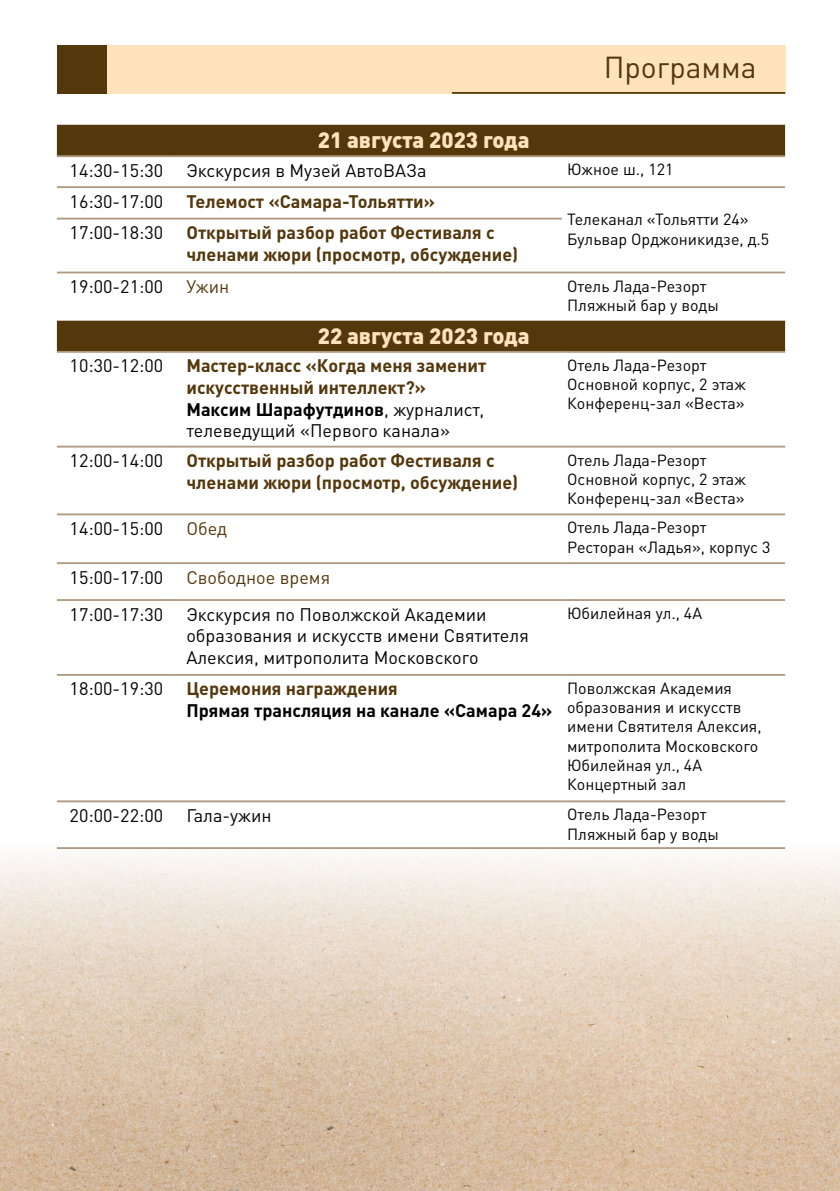
<style>
.page{position:relative;width:840px;height:1191px;background:#fff}
.page>*{position:absolute;margin:0;border:0;box-sizing:border-box;transform-origin:0 0}
.t1{font:30px "DIN Pro";color:#54370b}
.t2{font:900 22px "DIN Pro";color:#ffe3bd}
.t3{font:700 18px/21.6px "DIN Pro";color:#54370b}
.t4{font:18px/21.6px "DIN Pro";color:#000}
.t5{font:700 18px "DIN Pro";color:#000}
.t6{font:18px "DIN Pro";color:#54370b}
.t7{font:16px/19.2px "DIN Pro";color:#000}
.s1{color:#000}
.s2{font-weight:400;color:#000}
</style>
<div class="page">
<img style="left:0;top:847px;width:839px;height:344px">
<div style="left:57px;top:45px;width:50px;height:49px;background:#54370b"></div>
<div style="left:107px;top:45px;width:677px;height:49px;background:#ffe3bd"></div>
<hr style="left:451px;top:92px;width:333px;height:2px;background:#54370b">
<div style="left:57px;top:125px;width:727px;height:30px;background:#54370b"></div>
<svg style="left:57px;top:157px;width:727px;height:646px"></svg>
<hr style="left:57px;top:155px;width:119px;height:2px;background:#ad9980">
<hr style="left:57px;top:186px;width:119px;height:2px;background:#ad9980">
<hr style="left:176px;top:155px;width:385px;height:2px;background:#ad9980">
<hr style="left:561px;top:155px;width:223px;height:2px;background:#ad9980">
<hr style="left:176px;top:186px;width:385px;height:2px;background:#ad9980">
<hr style="left:57px;top:562px;width:119px;height:2px;background:#ad9980">
<hr style="left:57px;top:847px;width:119px;height:2px;background:#ad9980">
<hr style="left:176px;top:562px;width:385px;height:2px;background:#ad9980">
<hr style="left:561px;top:562px;width:223px;height:2px;background:#ad9980">
<hr style="left:176px;top:847px;width:385px;height:2px;background:#ad9980">
<hr style="left:561px;top:847px;width:223px;height:2px;background:#ad9980">
<hr style="left:57px;top:351px;width:119px;height:2px;background:#ad9980">
<hr style="left:57px;top:446px;width:119px;height:1px;background:#ad9980">
<hr style="left:57px;top:513px;width:119px;height:2px;background:#ad9980">
<hr style="left:57px;top:599px;width:119px;height:2px;background:#ad9980">
<hr style="left:57px;top:674px;width:119px;height:2px;background:#ad9980">
<hr style="left:57px;top:800px;width:119px;height:2px;background:#ad9980">
<hr style="left:176px;top:351px;width:385px;height:2px;background:#ad9980">
<hr style="left:176px;top:446px;width:385px;height:1px;background:#ad9980">
<hr style="left:176px;top:513px;width:385px;height:2px;background:#ad9980">
<hr style="left:176px;top:599px;width:385px;height:2px;background:#ad9980">
<hr style="left:176px;top:674px;width:385px;height:2px;background:#ad9980">
<hr style="left:176px;top:800px;width:385px;height:2px;background:#ad9980">
<hr style="left:561px;top:351px;width:223px;height:2px;background:#ad9980">
<hr style="left:561px;top:446px;width:223px;height:1px;background:#ad9980">
<hr style="left:561px;top:513px;width:223px;height:2px;background:#ad9980">
<hr style="left:561px;top:599px;width:223px;height:2px;background:#ad9980">
<hr style="left:561px;top:674px;width:223px;height:2px;background:#ad9980">
<hr style="left:561px;top:800px;width:223px;height:2px;background:#ad9980">
<hr style="left:57px;top:218px;width:119px;height:1px;background:#ad9980">
<hr style="left:57px;top:271px;width:119px;height:2px;background:#ad9980">
<hr style="left:561px;top:186px;width:223px;height:2px;background:#ad9980">
<hr style="left:176px;top:218px;width:385px;height:1px;background:#ad9980">
<hr style="left:176px;top:271px;width:385px;height:2px;background:#ad9980">
<hr style="left:561px;top:271px;width:223px;height:2px;background:#ad9980">
<h2 class="t2" style="left:317px;top:125px;width:213px">21 августа 2023 года</h2>
<h1 class="t1" style="left:603px;top:48px;width:154px">Программа</h1>
<p class="t4" style="left:70px;top:159px;width:95px">14:30-15:30</p>
<p class="t4" style="left:186px;top:159px;width:242px">Экскурсия в Музей АвтоВАЗа</p>
<p class="t7" style="left:566px;top:159px;width:108px">Южное ш., 121</p>
<p class="t4" style="left:70px;top:190px;width:95px">16:30-17:00</p>
<p class="t3" style="left:186px;top:190px;width:250px">Телемост «Самара-Тольятти»</p>
<p class="t7" style="left:566px;top:210px;width:203px">Телеканал «Тольятти 24»<br>Бульвар Орджоникидзе, д.5</p>
<p class="t4" style="left:70px;top:221px;width:95px">17:00-18:30</p>
<p class="t3" style="left:186px;top:221px;width:333px">Открытый разбор работ Фестиваля с членами жюри (просмотр, обсуждение)</p>
<p class="t4" style="left:70px;top:275px;width:95px">19:00-21:00</p>
<p class="t6" style="left:186px;top:275px;width:44px">Ужин</p>
<p class="t7" style="left:566px;top:276px;width:153px">Отель Лада-Резорт<br>Пляжный бар у воды</p>
<h2 class="t2" style="left:317px;top:321px;width:213px">22 августа 2023 года</h2>
<p class="t4" style="left:70px;top:355px;width:95px">10:30-12:00</p>
<p class="t3" style="left:186px;top:354px;width:301px">Мастер-класс «Когда меня заменит искусственный интеллект?»<br><span class="s1">Максим Шарафутдинов</span><span class="s2">, журналист, телеведущий «Первого канала»</span></p>
<p class="t7" style="left:566px;top:355px;width:180px">Отель Лада-Резорт<br>Основной корпус, 2 этаж<br>Конференц-зал «Веста»</p>
<p class="t4" style="left:70px;top:449px;width:95px">12:00-14:00</p>
<p class="t3" style="left:186px;top:449px;width:333px">Открытый разбор работ Фестиваля с членами жюри (просмотр, обсуждение)</p>
<p class="t7" style="left:566px;top:450px;width:180px">Отель Лада-Резорт<br>Основной корпус, 2 этаж<br>Конференц-зал «Веста»</p>
<p class="t4" style="left:70px;top:517px;width:95px">14:00-15:00</p>
<p class="t6" style="left:186px;top:517px;width:42px">Обед</p>
<p class="t7" style="left:566px;top:518px;width:205px">Отель Лада-Резорт<br>Ресторан «Ладья», корпус 3</p>
<p class="t4" style="left:70px;top:566px;width:95px">15:00-17:00</p>
<p class="t6" style="left:186px;top:566px;width:145px">Свободное время</p>
<p class="t4" style="left:70px;top:603px;width:95px">17:00-17:30</p>
<p class="t4" style="left:186px;top:603px;width:344px">Экскурсия по Поволжской Академии образования и искусств имени Святителя<br>Алексия, митрополита Московского</p>
<p class="t7" style="left:566px;top:603px;width:136px">Юбилейная ул., 4А</p>
<p class="t4" style="left:70px;top:678px;width:95px">18:00-19:30</p>
<p class="t3" style="left:186px;top:677px;width:213px">Церемония награждения</p>
<p class="t5" style="left:186px;top:698px;width:367px">Прямая трансляция на канале «Самара 24»</p>
<p class="t7" style="left:566px;top:678px;width:196px">Поволжская Академия образования и искусств имени Святителя Алексия, митрополита Московского<br>Юбилейная ул., 4А<br>Концертный зал</p>
<p class="t4" style="left:70px;top:804px;width:95px">20:00-22:00</p>
<p class="t4" style="left:186px;top:804px;width:87px">Гала-ужин</p>
<p class="t7" style="left:566px;top:804px;width:153px">Отель Лада-Резорт<br>Пляжный бар у воды</p>
</div>
